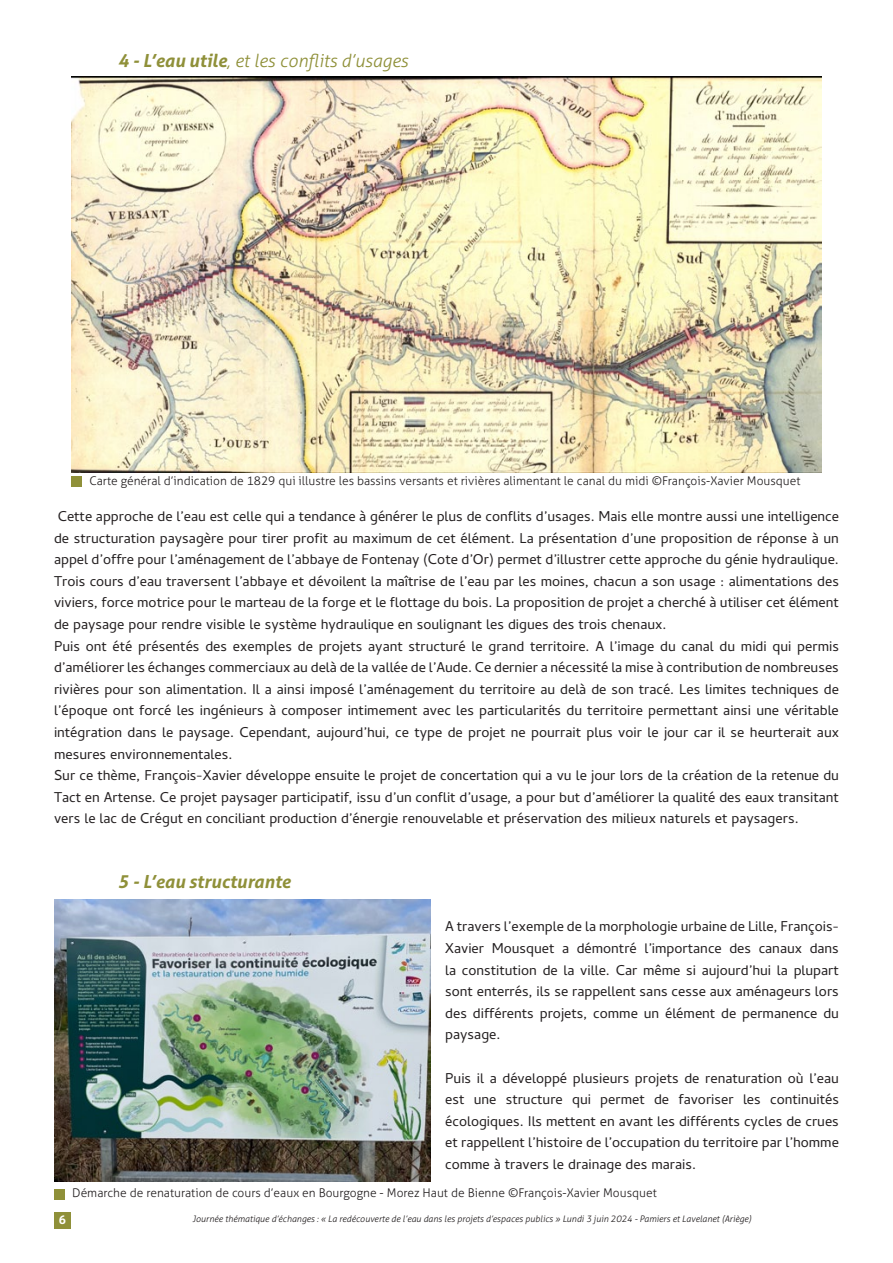
<style>
.page{position:relative;width:893px;height:1263px;background:#fff}
.page>*{position:absolute;margin:0;border:0;box-sizing:border-box;transform-origin:0 0}
.t1{font:18px/21.6px "Cambay Devanagari";color:#231f20;text-align:justify}
.t2{font:italic 300 18px "Aller";color:#8f9039}
.t3{font:italic 700 18px "Aller";color:#8f9039}
.t4{font:300 12px "Aller";color:#231f20}
.t5{font:700 12px "Aller";color:#fff}
.t6{font:italic 300 9px "Aller";color:#231f20}
.s1{font-weight:700}
</style>
<div class="page">
<div style="left:54px;top:1211px;width:17px;height:17px;background:#8f9039"></div>
<img style="left:71px;top:77px;width:751px;height:395px">
<div style="left:71px;top:476px;width:11px;height:11px;background:#8f9039"></div>
<img style="left:54px;top:899px;width:377px;height:283px">
<div style="left:54px;top:1188px;width:11px;height:11px;background:#8f9039"></div>
<p class="t2" style="left:118px;top:50px;width:292px"><span class="s1">4 - L’eau utile</span>, et les conflits d’usages</p>
<p class="t4" style="left:89px;top:474px;width:712px">Carte général d’indication de 1829 qui illustre les bassins versants et rivières alimentant le canal du midi ©François-Xavier Mousquet</p>
<p class="t1" style="left:54px;top:508px;width:787px">Cette approche de l’eau est celle qui a tendance à générer le plus de conflits d’usages. Mais elle montre aussi une intelligence de structuration paysagère pour tirer profit au maximum de cet élément. La présentation d’une proposition de réponse à un appel d’offre pour l’aménagement de l’abbaye de Fontenay (Cote d’Or) permet d’illustrer cette approche du génie hydraulique.<br>Trois cours d’eau traversent l’abbaye et dévoilent la maîtrise de l’eau par les moines, chacun a son usage : alimentations des viviers, force motrice pour le marteau de la forge et le flottage du bois. La proposition de projet a cherché à utiliser cet élément de paysage pour rendre visible le système hydraulique en soulignant les digues des trois chenaux.</p>
<p class="t1" style="left:54px;top:637px;width:787px">Puis ont été présentés des exemples de projets ayant structuré le grand territoire. A l’image du canal du midi qui permis d’améliorer les échanges commerciaux au delà de la vallée de l’Aude. Ce dernier a nécessité la mise à contribution de nombreuses rivières pour son alimentation. Il a ainsi imposé l’aménagement du territoire au delà de son tracé. Les limites techniques de l’époque ont forcé les ingénieurs à composer intimement avec les particularités du territoire permettant ainsi une véritable intégration dans le paysage. Cependant, aujourd’hui, ce type de projet ne pourrait plus voir le jour car il se heurterait aux mesures environnementales.</p>
<p class="t1" style="left:54px;top:767px;width:786px">Sur ce thème, François-Xavier développe ensuite le projet de concertation qui a vu le jour lors de la création de la retenue du Tact en Artense. Ce projet paysager participatif, issu d’un conflit d’usage, a pour but d’améliorer la qualité des eaux transitant vers le lac de Crégut en conciliant production d’énergie renouvelable et préservation des milieux naturels et paysagers.</p>
<p class="t3" style="left:118px;top:870px;width:174px">5 - L’eau structurante</p>
<p class="t1" style="left:445px;top:918px;width:395px">A travers l’exemple de la morphologie urbaine de Lille, François-Xavier Mousquet a démontré l’importance des canaux dans la constitution de la ville. Car même si aujourd’hui la plupart sont enterrés, ils se rappellent sans cesse aux aménageurs lors des différents projets, comme un élément de permanence du paysage.</p>
<p class="t1" style="left:445px;top:1069px;width:395px">Puis il a développé plusieurs projets de renaturation où l’eau est une structure qui permet de favoriser les continuités écologiques. Ils mettent en avant les différents cycles de crues et rappellent l’histoire de l’occupation du territoire par l’homme comme à travers le drainage des marais.</p>
<p class="t4" style="left:72px;top:1186px;width:586px">Démarche de renaturation de cours d’eaux en Bourgogne - Morez Haut de Bienne ©François-Xavier Mousquet</p>
<p class="t5" style="left:59px;top:1212px;width:9px">6</p>
<p class="t6" style="left:193px;top:1214px;width:560px">Journée thématique d’échanges : « La redécouverte de l’eau dans les projets d’espaces publics » Lundi 3 juin 2024 - Pamiers et Lavelanet (Ariège)</p>
</div>
